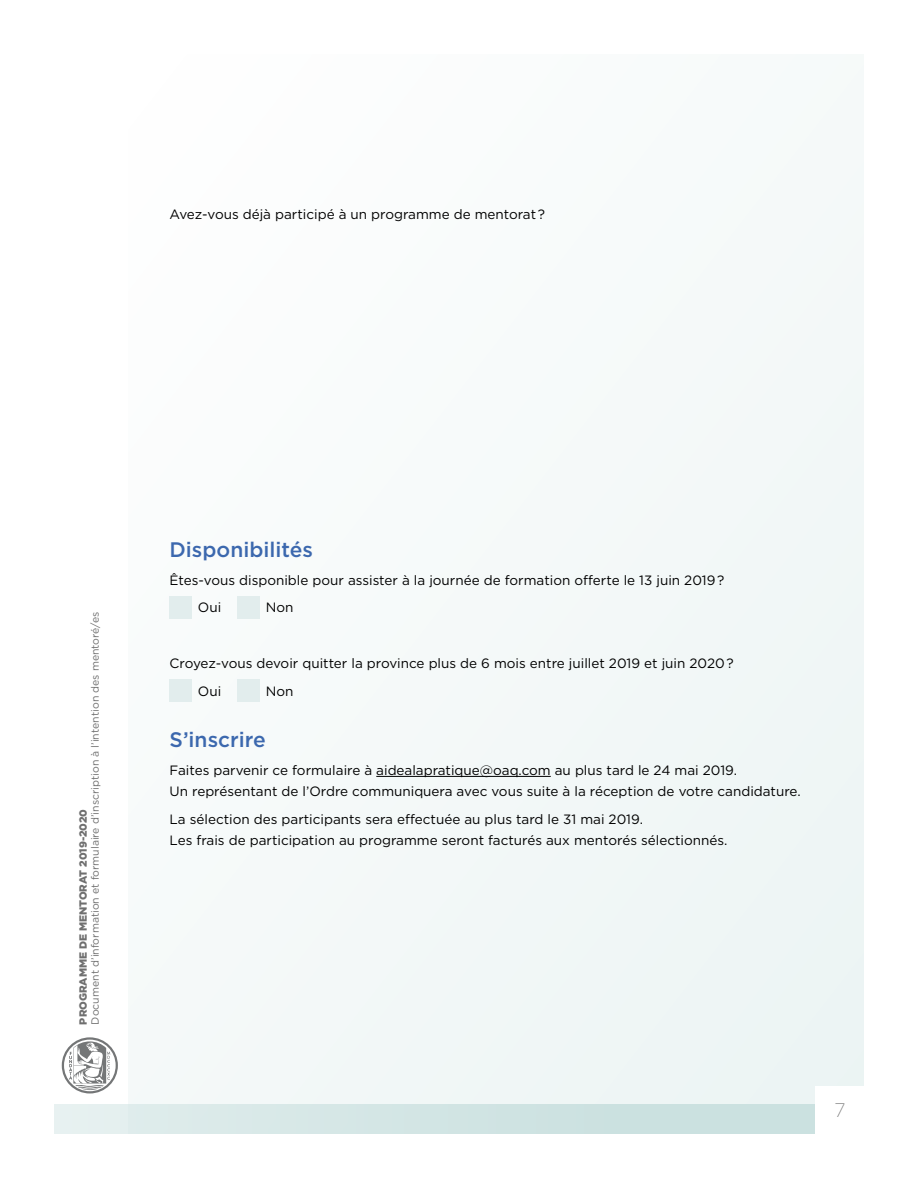
<style>
.page{position:relative;width:918px;height:1188px;background:#fff}
.page>*{position:absolute;margin:0;border:0;box-sizing:border-box;transform-origin:0 0}
.t1{font:500 21px "Gotham";color:#3c68ae}
.t2{font:200 19.5px "Gotham";color:#6f6f6f}
.t3{font:13.5px/27.8px "Gotham";color:#000}
.t4{font:10.5px "Gotham";color:#6f6f6f}
.t5{font:900 10.5px "Gotham";color:#6f6f6f}
</style>
<div class="page">
<div style="left:128px;top:54px;width:736px;height:1080px;background:#f5f9f9"></div>
<div style="left:54px;top:1104px;width:810px;height:30px;background:linear-gradient(to right,#e2eeed,#c4dddc)"></div>
<div style="left:815px;top:1086px;width:50px;height:49px;background:#fff"></div>
<svg style="left:62px;top:1037px;width:56px;height:57px"></svg>
<hr style="left:376px;top:776px;width:175px;height:1px;background:#000">
<div style="left:170px;top:596px;width:22px;height:23px;background:#e2eded"></div>
<div style="left:170px;top:679px;width:22px;height:23px;background:#e2eded"></div>
<div style="left:237px;top:596px;width:23px;height:23px;background:#e2eded"></div>
<div style="left:237px;top:679px;width:23px;height:23px;background:#e2eded"></div>
<p class="t3" style="left:170px;top:200px;width:377px">Avez-vous déjà participé à un programme de mentorat ?</p>
<p class="t4" style="left:88px;top:1025px;width:414px;rotate:-90deg">Document d’information et formulaire d’inscription à l’intention des mentoré/es</p>
<p class="t5" style="left:76px;top:1025px;width:217px;rotate:-90deg">PROGRAMME DE MENTORAT 2019-2020</p>
<h1 class="t1" style="left:170px;top:537px;width:145px">Disponibilités</h1>
<p class="t3" style="left:198px;top:566px;width:528px;text-indent:-28px">Êtes-vous disponible pour assister à la journée de formation offerte le 13 juin 2019 ?<br>Oui</p>
<p class="t3" style="left:266px;top:593px;width:29px">Non</p>
<p class="t3" style="left:198px;top:649px;width:538px;text-indent:-28px">Croyez-vous devoir quitter la province plus de 6 mois entre juillet 2019 et juin 2020 ?<br>Oui</p>
<p class="t3" style="left:266px;top:677px;width:29px">Non</p>
<h1 class="t1" style="left:170px;top:727px;width:98px">S’inscrire</h1>
<p class="t3" style="left:170px;top:759px;width:633px;line-height:21px">Faites parvenir ce formulaire à aidealapratique@oaq.com au plus tard le 24 mai 2019.<br>Un représentant de l’Ordre communiquera avec vous suite à la réception de votre candidature.</p>
<p class="t3" style="left:170px;top:808px;width:559px;line-height:21px">La sélection des participants sera effectuée au plus tard le 31 mai 2019.<br>Les frais de participation au programme seront facturés aux mentorés sélectionnés.</p>
<h2 class="t2" style="left:834px;top:1100px;width:12px">7</h2>
</div>
